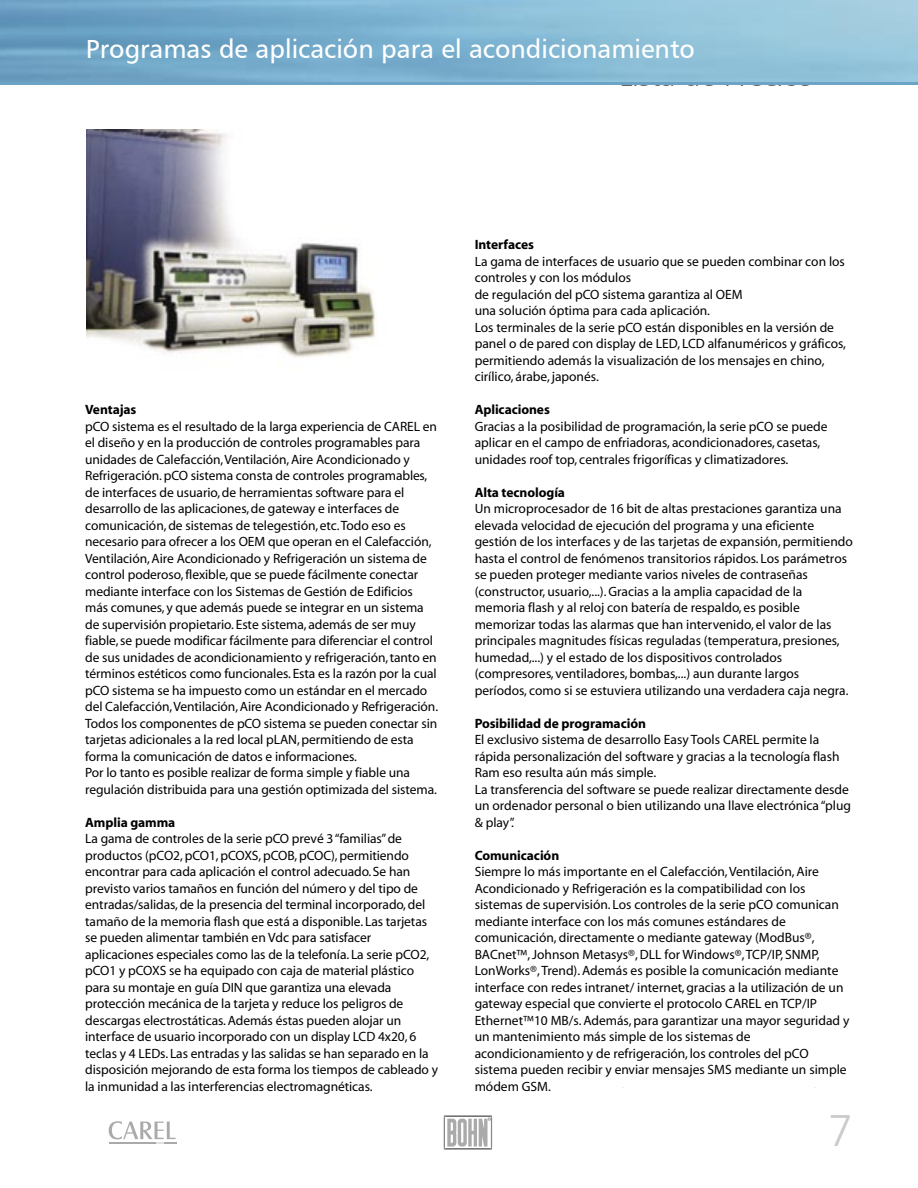
<style>
.page{position:relative;width:918px;height:1188px;background:#fff}
.page>*{position:absolute;margin:0;border:0;box-sizing:border-box;transform-origin:0 0}
.t1{font:45px "Humanist 777 BT Light B";color:#cbcbcb}
.t2{font:30px "Humanist 777 BT Light B";color:#636363}
.t3{font:26.25px "Humanist 777 BT Roman B";color:#fff}
.t4{font:13.5px/16.5px "Myriad";letter-spacing:-.005em;color:#000}
.s1{font-weight:700}
</style>
<div class="page">
<img style="left:0;top:0;width:918px;height:82px">
<svg style="left:109px;top:1121px;width:68px;height:22px"></svg>
<hr style="left:0;top:82px;width:918px;height:3px;background:#6ba4c5">
<svg style="left:444px;top:1116px;width:48px;height:33px"></svg>
<img style="left:87px;top:130px;width:289px;height:228px">
<p class="t3" style="left:86px;top:32px;width:611px">Programas de aplicación para el acondicionamiento</p>
<h2 class="t2" style="left:619px;top:57px;width:194px">Lista de Precios</h2>
<p class="t4" style="left:85px;top:402px;width:354px"><span class="s1">Ventajas<br></span>pCO sistema es el resultado de la larga experiencia de CAREL en el diseño y en la producción de controles programables para unidades de Calefacción, Ventilación, Aire Acondicionado y Refrigeración. pCO sistema consta de controles programables, de interfaces de usuario, de herramientas software para el desarrollo de las aplicaciones, de gateway e interfaces de comunicación, de sistemas de telegestión, etc.Todo eso es necesario para ofrecer a los OEM que operan en el Calefacción, Ventilación, Aire Acondicionado y Refrigeración un sistema de control poderoso, flexible, que se puede fácilmente conectar mediante interface con los Sistemas de Gestión de Edificios más comunes, y que además puede se integrar en un sistema de supervisión propietario. Este sistema, además de ser muy fiable, se puede modificar fácilmente para diferenciar el control de sus unidades de acondicionamiento y refrigeración, tanto en términos estéticos como funcionales. Esta es la razón por la cual pCO sistema se ha impuesto como un estándar en el mercado del Calefacción, Ventilación, Aire Acondicionado y Refrigeración.<br>Todos los componentes de pCO sistema se pueden conectar sin tarjetas adicionales a la red local pLAN, permitiendo de esta forma la comunicación de datos e informaciones.<br>Por lo tanto es posible realizar de forma simple y fiable una regulación distribuida para una gestión optimizada del sistema.</p>
<p class="t4" style="left:85px;top:815px;width:354px"><span class="s1">Amplia gamma<br></span>La gama de controles de la serie pCO prevé 3 “familias” de productos (pCO2, pCO1, pCOXS, pCOB, pCOC), permitiendo encontrar para cada aplicación el control adecuado. Se han previsto varios tamaños en función del número y del tipo de entradas/salidas, de la presencia del terminal incorporado, del tamaño de la memoria flash que está a disponible. Las tarjetas se pueden alimentar también en Vdc para satisfacer aplicaciones especiales como las de la telefonía. La serie pCO2, pCO1 y pCOXS se ha equipado con caja de material plástico para su montaje en guía DIN que garantiza una elevada protección mecánica de la tarjeta y reduce los peligros de descargas electrostáticas. Además éstas pueden alojar un interface de usuario incorporado con un display LCD 4x20, 6 teclas y 4 LEDs. Las entradas y las salidas se han separado en la disposición mejorando de esta forma los tiempos de cableado y la inmunidad a las interferencias electromagnéticas.</p>
<p class="t4" style="left:475px;top:237px;width:373px"><span class="s1">Interfaces<br></span>La gama de interfaces de usuario que se pueden combinar con los controles y con los módulos<br>de regulación del pCO sistema garantiza al OEM<br>una solución óptima para cada aplicación.<br>Los terminales de la serie pCO están disponibles en la versión de panel o de pared con display de LED, LCD alfanuméricos y gráficos, permitiendo además la visualización de los mensajes en chino, cirílico, árabe, japonés.</p>
<p class="t4" style="left:475px;top:402px;width:354px"><span class="s1">Aplicaciones<br></span>Gracias a la posibilidad de programación, la serie pCO se puede aplicar en el campo de enfriadoras, acondicionadores, casetas, unidades roof top, centrales frigoríficas y climatizadores.</p>
<p class="t4" style="left:475px;top:485px;width:380px"><span class="s1">Alta tecnología<br></span>Un microprocesador de 16 bit de altas prestaciones garantiza una elevada velocidad de ejecución del programa y una eficiente gestión de los interfaces y de las tarjetas de expansión, permitiendo hasta el control de fenómenos transitorios rápidos. Los parámetros se pueden proteger mediante varios niveles de contraseñas (constructor, usuario,...). Gracias a la amplia capacidad de la memoria flash y al reloj con batería de respaldo, es posible memorizar todas las alarmas que han intervenido, el valor de las principales magnitudes físicas reguladas (temperatura, presiones, humedad,...) y el estado de los dispositivos controlados (compresores, ventiladores, bombas,...) aun durante largos períodos, como si se estuviera utilizando una verdadera caja negra.</p>
<p class="t4" style="left:475px;top:716px;width:378px"><span class="s1">Posibilidad de programación<br></span>El exclusivo sistema de desarrollo Easy Tools CAREL permite la rápida personalización del software y gracias a la tecnología flash Ram eso resulta aún más simple.<br>La transferencia del software se puede realizar directamente desde un ordenador personal o bien utilizando una llave electrónica “plug &amp; play”.</p>
<p class="t4" style="left:475px;top:848px;width:376px"><span class="s1">Comunicación<br></span>Siempre lo más importante en el Calefacción, Ventilación, Aire Acondicionado y Refrigeración es la compatibilidad con los sistemas de supervisión. Los controles de la serie pCO comunican mediante interface con los más comunes estándares de comunicación, directamente o mediante gateway (ModBus®, BACnet™, Johnson Metasys®, DLL for Windows®, TCP/IP, SNMP, LonWorks®, Trend). Además es posible la comunicación mediante interface con redes intranet/ internet, gracias a la utilización de un gateway especial que convierte el protocolo CAREL en TCP/IP Ethernet™10 MB/s. Además, para garantizar una mayor seguridad y un mantenimiento más simple de los sistemas de acondicionamiento y de refrigeración, los controles del pCO sistema pueden recibir y enviar mensajes SMS mediante un simple módem GSM.</p>
<h1 class="t1" style="left:828px;top:1102px;width:27px">7</h1>
</div>
